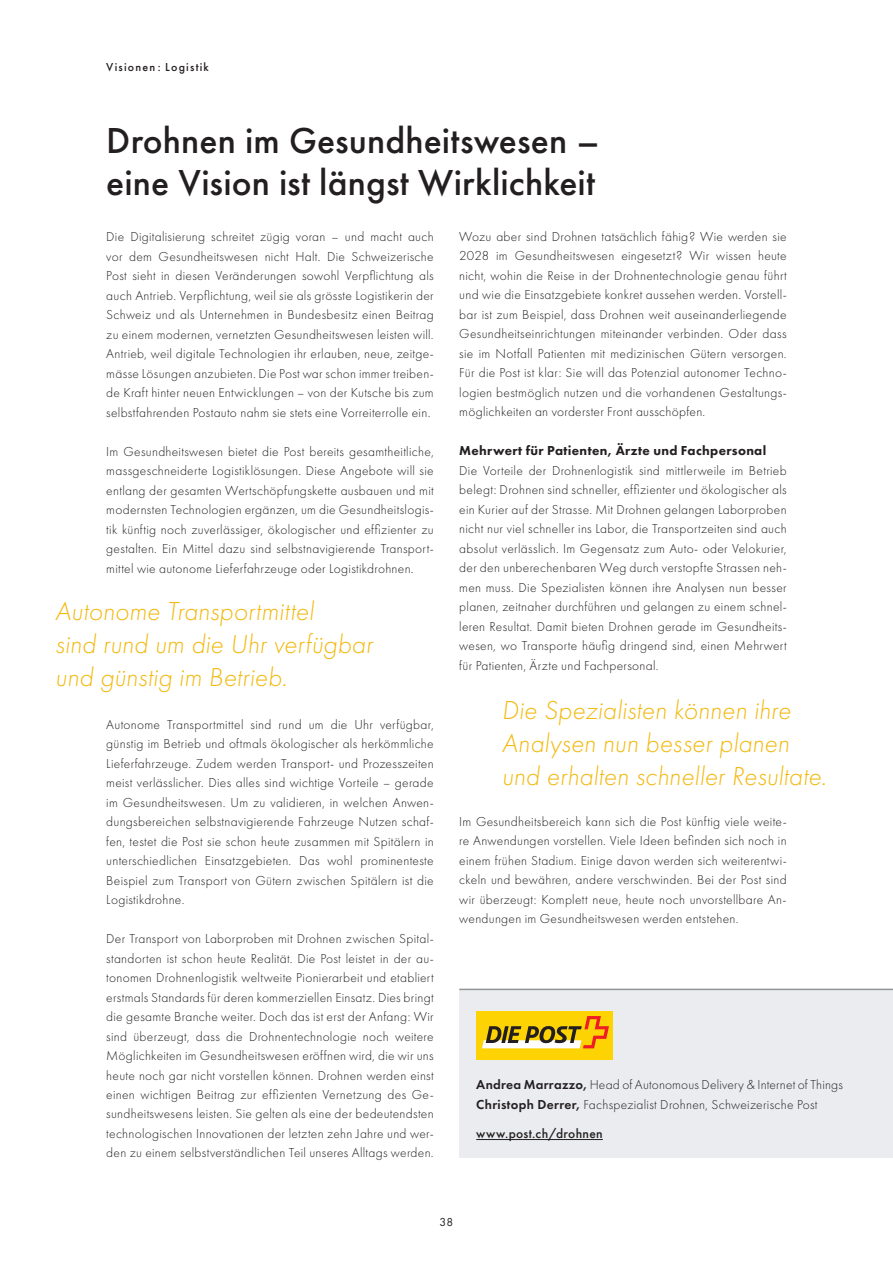
<style>
.page{position:relative;width:893px;height:1263px;background:#fff}
.page>*{position:absolute;margin:0;border:0;box-sizing:border-box;transform-origin:0 0}
.t1{font:500 37.5px/42px "Futura PT";letter-spacing:.005em;color:#231f20}
.t2{font:italic 300 27px/33px "Futura PT";letter-spacing:.005em;color:#f2b90f}
.t3{font:300 13.5px/19.5px "Futura PT";letter-spacing:.02em;color:#231f20;text-align:justify}
.t4{font:800 13.5px "Futura PT";letter-spacing:.025em;color:#231f20}
.t5{font:500 13.5px "Futura PT";letter-spacing:.025em;color:#231f20}
.t6{font:500 12px "Futura PT";letter-spacing:.1em;color:#231f20}
.t7{font:12px "Futura PT";color:#231f20}
.s1{font-weight:600}
</style>
<div class="page">
<div style="left:459px;top:989px;width:434px;height:169px;background:#eaecef"></div>
<hr style="left:476px;top:1139px;width:127px;height:1px;background:#231f20">
<hr style="left:459px;top:989px;width:434px;height:1px;background:#939598">
<div style="left:476px;top:1011px;width:137px;height:48px;background:#fed304"></div>
<svg style="left:482px;top:1016px;width:127px;height:32px"></svg>
<p class="t6" style="left:106px;top:60px;width:104px">Visionen: Logistik</p>
<h1 class="t1" style="left:106px;top:120px;width:495px">Drohnen im Gesundheitswesen – eine Vision ist längst Wirklichkeit</h1>
<p class="t3" style="left:106px;top:227px;width:329px">Die Digitalisierung schreitet zügig voran – und macht auch vor dem Gesundheitswesen nicht Halt. Die Schweizerische Post sieht in diesen Veränderungen sowohl Verpflichtung als auch Antrieb. Verpflichtung, weil sie als grösste Logistikerin der Schweiz und als Unternehmen in Bundesbesitz einen Beitrag zu einem modernen, vernetzten Gesundheitswesen leisten will.<br>Antrieb, weil digitale Technologien ihr erlauben, neue, zeitge&shy;mässe Lösungen anzubieten. Die Post war schon immer treiben&shy;de Kraft hinter neuen Entwicklungen – von der Kutsche bis zum selbstfahrenden Postauto nahm sie stets eine Vorreiterrolle ein.</p>
<p class="t3" style="left:106px;top:441px;width:329px">Im Gesundheitswesen bietet die Post bereits gesamtheitliche, massgeschneiderte Logistiklösungen. Diese Angebote will sie entlang der gesamten Wertschöpfungskette ausbauen und mit modernsten Technologien ergänzen, um die Gesundheitslogis&shy;tik künftig noch zuverlässiger, ökologischer und effizienter zu gestalten. Ein Mittel dazu sind selbstnavigierende Transport&shy;mittel wie autonome Lieferfahrzeuge oder Logistikdrohnen.</p>
<h2 class="t2" style="left:55px;top:594px;width:319px">Autonome Transportmittel<br>sind rund um die Uhr verfügbar und günstig im Betrieb.</h2>
<p class="t3" style="left:106px;top:714px;width:329px">Autonome Transportmittel sind rund um die Uhr verfügbar, günstig im Betrieb und oftmals ökologischer als herkömmliche Lieferfahrzeuge. Zudem werden Transport- und Prozesszeiten meist verlässlicher. Dies alles sind wichtige Vorteile – gerade im Gesundheitswesen. Um zu validieren, in welchen Anwen&shy;dungsbereichen selbstnavigierende Fahrzeuge Nutzen schaf&shy;fen, testet die Post sie schon heute zusammen mit Spitälern in unterschiedlichen Einsatzgebieten. Das wohl prominenteste Beispiel zum Transport von Gütern zwischen Spitälern ist die Logistikdrohne.</p>
<p class="t3" style="left:106px;top:929px;width:329px">Der Transport von Laborproben mit Drohnen zwischen Spital&shy;standorten ist schon heute Realität. Die Post leistet in der au&shy;tonomen Drohnenlogistik weltweite Pionierarbeit und etabliert erstmals Standards für deren kommerziellen Einsatz. Dies bringt die gesamte Branche weiter. Doch das ist erst der Anfang: Wir sind überzeugt, dass die Drohnentechnologie noch weitere Möglichkeiten im Gesundheitswesen eröffnen wird, die wir uns heute noch gar nicht vorstellen können. Drohnen werden einst einen wichtigen Beitrag zur effizienten Vernetzung des Ge&shy;sundheitswesens leisten. Sie gelten als eine der bedeutendsten technologischen Innovationen der letzten zehn Jahre und wer&shy;den zu einem selbstverständlichen Teil unseres Alltags werden.</p>
<p class="t3" style="left:459px;top:227px;width:329px">Wozu aber sind Drohnen tatsächlich fähig? Wie werden sie 2028 im Gesundheitswesen eingesetzt? Wir wissen heute nicht, wohin die Reise in der Drohnentechnologie genau führt und wie die Einsatzgebiete konkret aussehen werden. Vorstell&shy;bar ist zum Beispiel, dass Drohnen weit auseinanderliegende Gesundheitseinrichtungen miteinander verbinden. Oder dass sie im Notfall Patienten mit medizinischen Gütern versorgen.<br>Für die Post ist klar: Sie will das Potenzial autonomer Techno&shy;logien bestmöglich nutzen und die vorhandenen Gestaltungs&shy;möglichkeiten an vorderster Front ausschöpfen.</p>
<p class="t4" style="left:459px;top:442px;width:308px">Mehrwert für Patienten, Ärzte und Fachpersonal</p>
<p class="t3" style="left:459px;top:461px;width:329px">Die Vorteile der Drohnenlogistik sind mittlerweile im Betrieb belegt: Drohnen sind schneller, effizienter und ökologischer als ein Kurier auf der Strasse. Mit Drohnen gelangen Laborproben nicht nur viel schneller ins Labor, die Transportzeiten sind auch absolut verlässlich. Im Gegensatz zum Auto- oder Velokurier, der den unberechenbaren Weg durch verstopfte Strassen neh&shy;men muss. Die Spezialisten können ihre Analysen nun besser planen, zeitnaher durchführen und gelangen zu einem schnel&shy;leren Resultat. Damit bieten Drohnen gerade im Gesundheits&shy;wesen, wo Transporte häufig dringend sind, einen Mehrwert für Patienten, Ärzte und Fachpersonal.</p>
<h2 class="t2" style="left:502px;top:694px;width:326px">Die Spezialisten können ihre<br>Analysen nun besser planen und erhalten schneller Resultate.</h2>
<p class="t3" style="left:459px;top:812px;width:329px">Im Gesundheitsbereich kann sich die Post künftig viele weite&shy;re Anwendungen vorstellen. Viele Ideen befinden sich noch in einem frühen Stadium. Einige davon werden sich weiterentwi&shy;ckeln und bewähren, andere verschwinden. Bei der Post sind wir überzeugt: Komplett neue, heute noch unvorstellbare An&shy;wendungen im Gesundheitswesen werden entstehen.</p>
<p class="t3" style="left:476px;top:1075px;width:368px"><span class="s1">Andrea Marrazzo,</span> Head of Autonomous Delivery &amp; Internet of Things<br><span class="s1">Christoph Derrer,</span> Fachspezialist Drohnen, Schweizerische Post</p>
<p class="t5" style="left:476px;top:1125px;width:128px">www.post.ch/drohnen</p>
<p class="t7" style="left:440px;top:1215px;width:15px">38</p>
</div>
